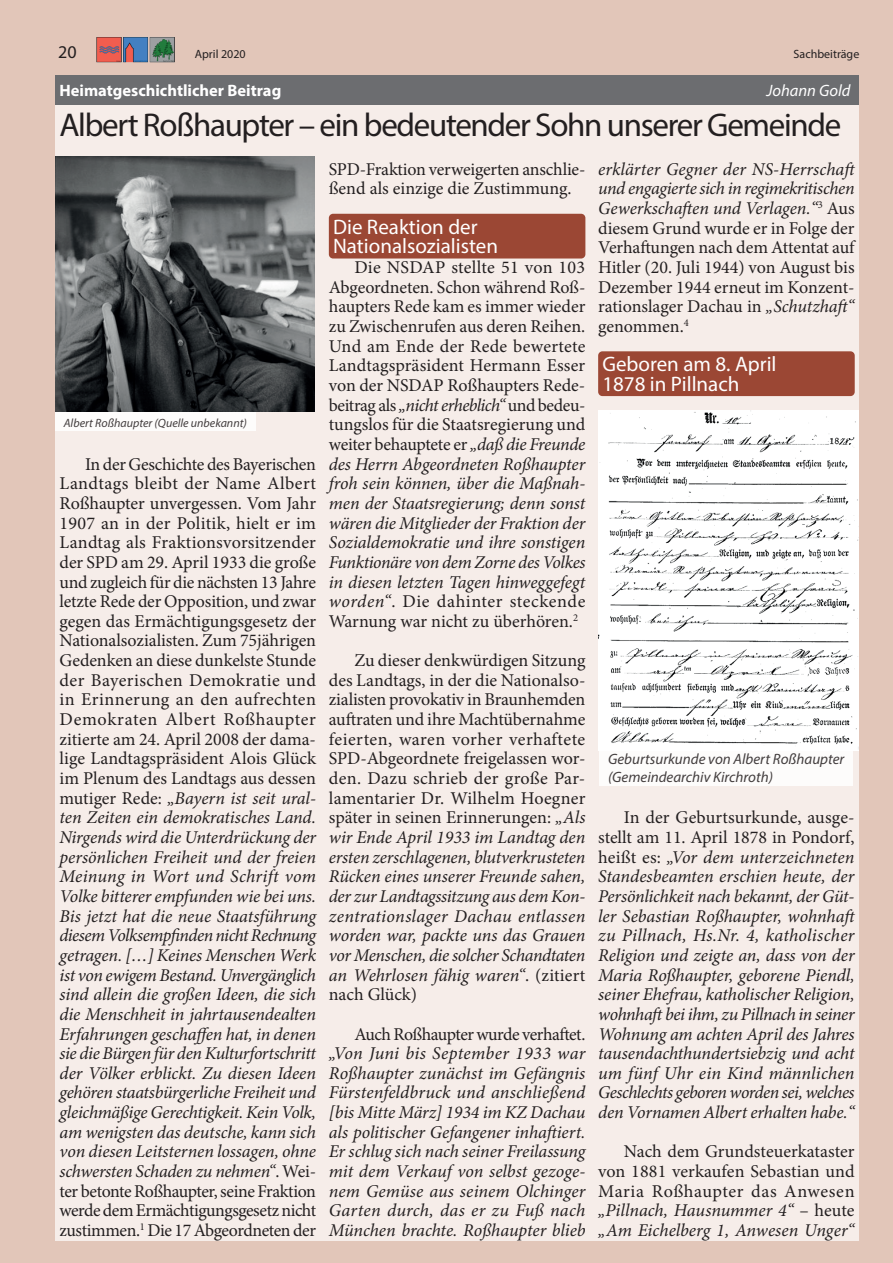
<style>
.page{position:relative;width:893px;height:1263px;background:#e2c6b9}
.page>*{position:absolute;margin:0;border:0;box-sizing:border-box;transform-origin:0 0}
.t1{font:33px "Myriad Pro";letter-spacing:-.04em;color:#231f20}
.t2{font:21px/19.5px "Myriad Pro";color:#fff}
.t3{font:italic 18px/19.6px "Minion Pro";letter-spacing:-.01em;color:#231f20;text-align:justify}
.t4{font:18px/19.6px "Minion Pro";color:#231f20;text-align:justify}
.t5{font:18px "Minion Pro";letter-spacing:-.025em;color:#231f20}
.t6{font:18px "Myriad Pro";color:#231f20}
.t7{font:700 16.5px "Myriad Pro";color:#fff}
.t8{font:italic 16.5px "Myriad Pro";color:#fff}
.t9{font:italic 15px/18px "Myriad Pro";color:#231f20}
.t10{font:italic 12px "Myriad Pro";color:#231f20}
.t11{font:12px "Myriad Pro";color:#231f20}
.s1{font-style:normal}
.s2{font-style:italic}
</style>
<div class="page">
<div style="left:55px;top:80px;width:804px;height:1161px;background:#f6ede9"></div>
<div style="left:55px;top:75px;width:804px;height:30px;background:#6c6d70"></div>
<div style="left:329px;top:214px;width:256px;height:44px;background:#9b4734;border-radius:4px"></div>
<div style="left:598px;top:351px;width:257px;height:45px;background:#9b4734;border-radius:4px"></div>
<div style="left:55px;top:410px;width:200px;height:20px;background:#fff"></div>
<img style="left:55px;top:156px;width:260px;height:255px">
<img style="left:599px;top:411px;width:260px;height:339px">
<div style="left:600px;top:745px;width:253px;height:41px;background:#fff"></div>
<img style="left:96px;top:37px;width:79px;height:26px">
<p class="t6" style="left:58px;top:41px;width:20px">20</p>
<p class="t11" style="left:195px;top:46px;width:52px">April 2020</p>
<p class="t11" style="left:794px;top:46px;width:67px">Sachbeiträge</p>
<p class="t7" style="left:60px;top:80px;width:223px">Heimatgeschichtlicher Beitrag</p>
<p class="t8" style="left:766px;top:80px;width:86px">Johann Gold</p>
<h1 class="t1" style="left:60px;top:104px;width:783px">Albert Roßhaupter – ein bedeutender Sohn unserer Gemeinde</h1>
<p class="t10" style="left:64px;top:416px;width:185px">Albert Roßhaupter (Quelle unbekannt)</p>
<p class="t3" style="left:60px;top:454px;width:258px;text-indent:26px"><span class="s1">In der Geschichte des Bayerischen Landtags bleibt der Name Albert Roßhaupter unvergessen. Vom Jahr 1907 an in der Politik, hielt er im Landtag als Fraktionsvorsitzender der SPD am 29. April 1933 die große und zugleich für die nächsten 13 Jahre letzte Rede der Opposition, und zwar gegen das Ermächtigungsgesetz der Nationalsozialisten. Zum 75jährigen Gedenken an diese dunkelste Stunde der Bayerischen Demokratie und in Erinnerung an den aufrechten Demokraten Albert Roßhaupter zitierte am 24. April 2008 der dama&shy;lige Landtagspräsident Alois Glück im Plenum des Landtags aus dessen mutiger Rede:</span> „Bayern ist seit ural&shy;ten Zeiten ein demokratisches Land.<br>Nirgends wird die Unterdrückung der persönlichen Freiheit und der freien Meinung in Wort und Schrift vom Volke bitterer empfunden wie bei uns.<br>Bis jetzt hat die neue Staatsführung diesem Volksempfinden nicht Rechnung getragen. […] Keines Menschen Werk ist von ewigem Bestand. Unvergänglich sind allein die großen Ideen, die sich die Menschheit in jahrtausendealten Erfahrungen geschaffen hat, in denen sie die Bürgen für den Kulturfortschritt der Völker erblickt. Zu diesen Ideen gehören staatsbürgerliche Freiheit und gleichmäßige Gerechtigkeit. Kein Volk, am wenigsten das deutsche, kann sich von diesen Leitsternen lossagen, ohne schwersten Schaden zu nehmen“<span class="s1">. Wei&shy;ter betonte Roßhaupter, seine Fraktion werde dem Ermächtigungsgesetz nicht zustimmen.</span><sup>1</sup> <span class="s1">Die 17 Abgeordneten der</span></p>
<p class="t4" style="left:329px;top:159px;width:258px">SPD-Fraktion verweigerten anschlie&shy;ßend als einzige die Zustimmung.</p>
<p class="t2" style="left:333px;top:217px;width:166px">Die Reaktion der<br>Nationalsozialisten</p>
<p class="t4" style="left:329px;top:258px;width:258px;text-indent:26px">Die NSDAP stellte 51 von 103<br>Abgeordneten. Schon während Roß&shy;haupters Rede kam es immer wieder zu Zwischenrufen aus deren Reihen.<br>Und am Ende der Rede bewertete Landtagspräsident Hermann Esser von der NSDAP Roßhaupters Rede&shy;beitrag als <span class="s2">„nicht erheblich“</span> und bedeu&shy;tungslos für die Staatsregierung und weiter behauptete er <span class="s2">„daß die Freunde des Herrn Abgeordneten Roßhaupter froh sein können, über die Maßnah&shy;men der Staatsregierung; denn sonst wären die Mitglieder der Fraktion der Sozialdemokratie und ihre sonstigen Funktionäre von dem Zorne des Volkes in diesen letzten Tagen hinweggefegt worden“</span>. Die dahinter steckende Warnung war nicht zu überhören.<sup>2</sup></p>
<p class="t4" style="left:329px;top:651px;width:258px;text-indent:26px">Zu dieser denkwürdigen Sitzung des Landtags, in der die Nationalso&shy;zialisten provokativ in Braunhemden auftraten und ihre Machtübernahme feierten, waren vorher verhaftete SPD-Abgeordnete freigelassen wor&shy;den. Dazu schrieb der große Par&shy;lamentarier Dr. Wilhelm Hoegner später in seinen Erinnerungen: <span class="s2">„Als wir Ende April 1933 im Landtag den ersten zerschlagenen, blutverkrusteten Rücken eines unserer Freunde sahen, der zur Landtagssitzung aus dem Kon&shy;zentrationslager Dachau entlassen worden war, packte uns das Grauen vor Menschen, die solcher Schandtaten an Wehrlosen fähig waren“</span>. (zitiert nach Glück)</p>
<p class="t5" style="left:354px;top:1022px;width:233px">Auch Roßhaupter wurde verhaftet.</p>
<p class="t3" style="left:329px;top:1043px;width:258px">„Von Juni bis September 1933 war Roßhaupter zunächst im Gefängnis Fürstenfeldbruck und anschließend [bis Mitte März] 1934 im KZ Dachau als politischer Gefangener inhaftiert.<br>Er schlug sich nach seiner Freilassung mit dem Verkauf von selbst gezoge&shy;nem Gemüse aus seinem Olchinger Garten durch, das er zu Fuß nach München brachte. Roßhaupter blieb</p>
<p class="t4" style="left:598px;top:159px;width:261px;text-align:left"><span class="s2">erklärter Gegner der NS-Herrschaft und engagierte sich in regimekritischen Gewerkschaften und Verlagen.“</span><sup>3</sup> Aus diesem Grund wurde er in Folge der Verhaftungen nach dem Attentat auf Hitler (20. Juli 1944) von August bis Dezember 1944 erneut im Konzent&shy;rationslager Dachau in <span class="s2">„Schutzhaft“ </span>genommen.<sup>4</sup></p>
<p class="t2" style="left:602px;top:354px;width:176px">Geboren am 8. April<br>1878 in Pillnach</p>
<p class="t9" style="left:608px;top:750px;width:238px">Geburtsurkunde von Albert Roßhaupter (Gemeindearchiv Kirchroth)</p>
<p class="t3" style="left:598px;top:808px;width:261px;text-align:left;text-indent:26px"><span class="s1">In der Geburtsurkunde, ausge&shy;stellt am 11. April 1878 in Pondorf, heißt es:</span> „Vor dem unterzeichneten Standesbeamten erschien heute, der Persönlichkeit nach bekannt, der Güt&shy;ler Sebastian Roßhaupter, wohnhaft zu Pillnach, Hs.Nr. 4, katholischer Religion und zeigte an, dass von der Maria Roßhaupter, geborene Piendl, seiner Ehefrau, katholischer Religion, wohnhaft bei ihm, zu Pillnach in seiner Wohnung am achten April des Jahres tausendachthundertsiebzig und acht um fünf Uhr ein Kind männlichen Geschlechts geboren worden sei, welches den Vornamen Albert erhalten habe.“</p>
<p class="t4" style="left:598px;top:1142px;width:258px;text-indent:26px">Nach dem Grundsteuerkataster von 1881 verkaufen Sebastian und Maria Roßhaupter das Anwesen <span class="s2">„Pillnach, Hausnummer 4“</span> – heute <span class="s2">„Am Eichelberg 1, Anwesen Unger“</span></p>
</div>
